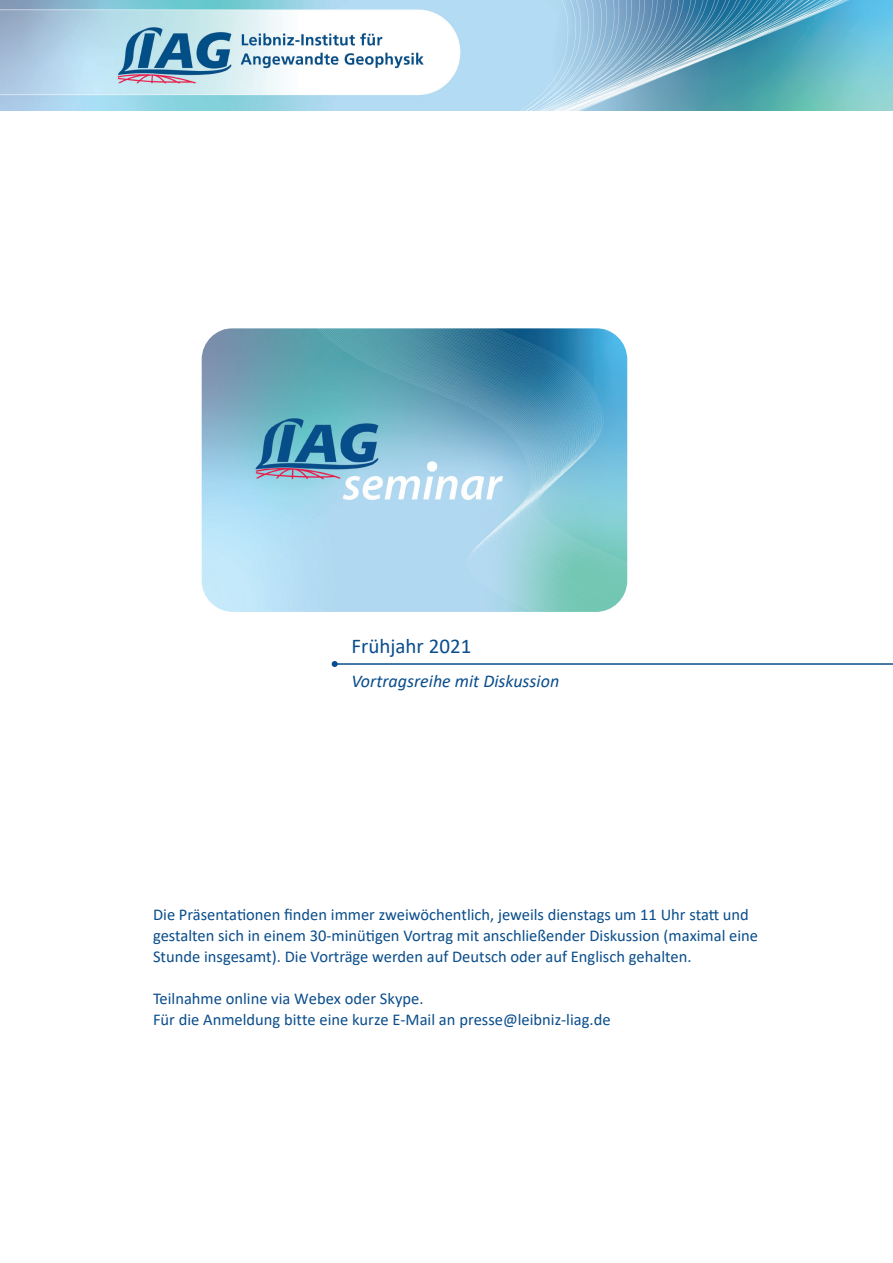
<style>
.page{position:relative;width:893px;height:1263px;background:#fff}
.page>*{position:absolute;margin:0;border:0;box-sizing:border-box;transform-origin:0 0}
.t1{font:21px "Calibri";color:#094d8b}
.t2{font:italic 18px "Calibri";color:#094d8b}
.t3{font:16.5px/21px "Calibri";color:#094d8b}
</style>
<div class="page">
<img style="left:0;top:0;width:893px;height:110px">
<img style="left:202px;top:328px;width:425px;height:284px">
<hr style="left:335px;top:663px;width:558px;height:2px;background:#094d8b">
<svg style="left:332px;top:661px;width:6px;height:6px"></svg>
<p class="t1" style="left:351px;top:632px;width:121px">Frühjahr 2021</p>
<p class="t2" style="left:351px;top:669px;width:209px">Vortragsreihe mit Diskussion</p>
<p class="t3" style="left:153px;top:904px;width:606px">Die Präsentationen finden immer zweiwöchentlich, jeweils dienstags um 11 Uhr statt und gestalten sich in einem 30-minütigen Vortrag mit anschließender Diskussion (maximal eine<br>Stunde insgesamt). Die Vorträge werden auf Deutsch oder auf Englisch gehalten.</p>
<p class="t3" style="left:153px;top:988px;width:459px">Teilnahme online via Webex oder Skype.<br>Für die Anmeldung bitte eine kurze E-Mail an presse@leibniz-liag.de</p>
</div>
